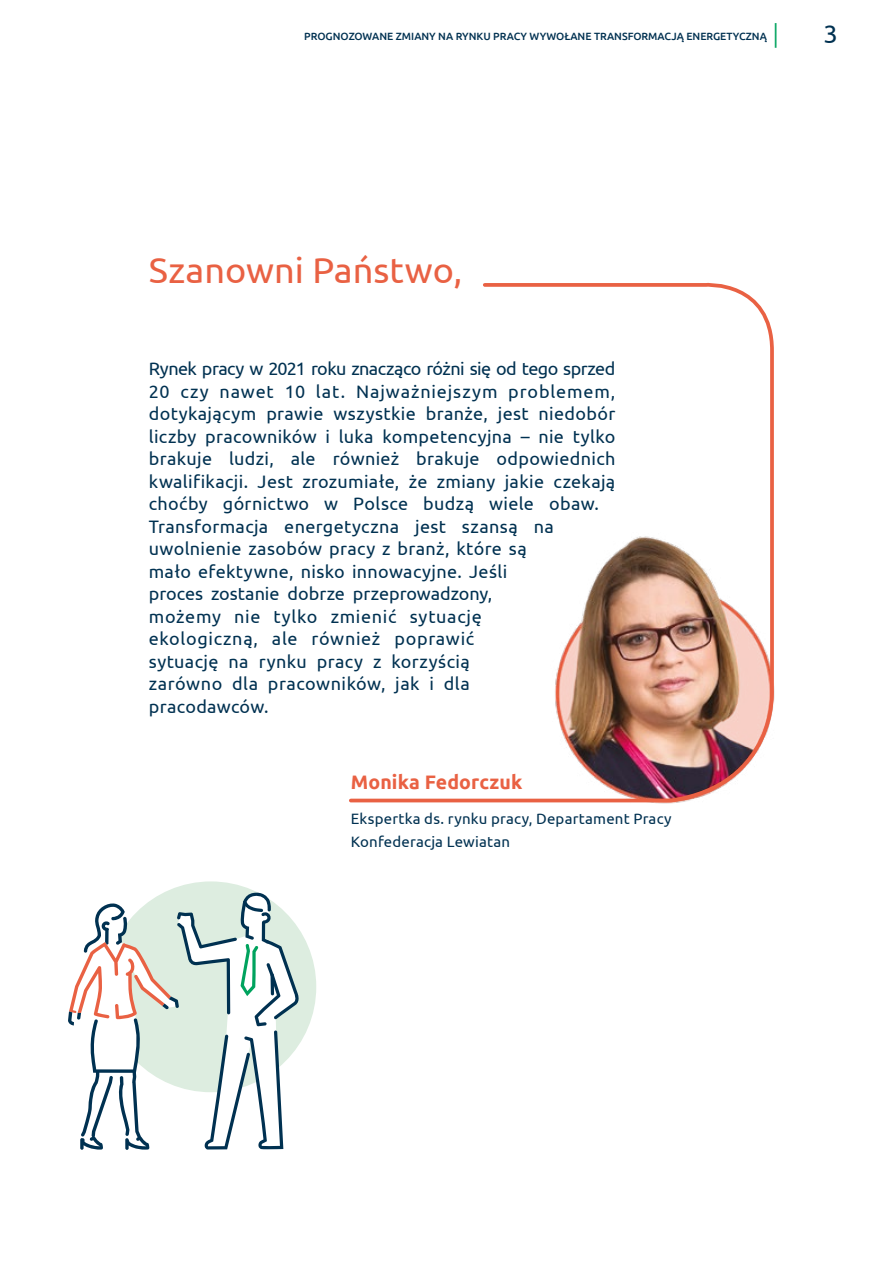
<style>
.page{position:relative;width:893px;height:1263px;background:#fff}
.page>*{position:absolute;margin:0;border:0;box-sizing:border-box;transform-origin:0 0}
.txt{font:36px "Ubuntu";color:#e96143}
.t1{font:300 25.5px "Ubuntu";color:#00a35e}
.t2{font:25.5px "Ubuntu";color:#003151}
.txt-2{font:700 19.5px "Ubuntu";letter-spacing:.005em;color:#e96143}
.txt-3{font:18px/22.5px "Ubuntu";letter-spacing:.02em;color:#003151}
.txt-4{font:15px/22.5px "Ubuntu";letter-spacing:.015em;color:#003151}
.t3{font:500 10.5px "Ubuntu";color:#003151}
</style>
<div class="page">
<svg style="left:349px;top:282px;width:426px;height:522px"></svg>
<div style="left:105px;top:881px;width:211px;height:211px;background:#ddede0;border-radius:50%"></div>
<svg style="left:68px;top:891px;width:233px;height:259px"></svg>
<p class="t3" style="left:304px;top:29px;width:464px">PROGNOZOWANE ZMIANY NA RYNKU PRACY WYWOŁANE TRANSFORMACJĄ ENERGETYCZNĄ</p>
<h2 class="t1" style="left:772px;top:19px;width:8px">|</h2>
<h2 class="t2" style="left:823px;top:19px;width:16px">3</h2>
<p class="txt" style="left:149px;top:248px;width:315px">Szanowni Państwo,</p>
<p class="txt-3" style="left:149px;top:357px;width:468px">Rynek pracy w 2021 roku znacząco różni się od tego sprzed 20 czy nawet 10 lat. Najważniejszym problemem, dotykającym prawie wszystkie branże, jest niedobór liczby pracowników i luka kompetencyjna – nie tylko brakuje ludzi, ale również brakuje odpowiednich kwalifikacji. Jest zrozumiałe, że zmiany jakie czekają choćby górnictwo w Polsce budzą wiele obaw.<br>Transformacja energetyczna jest szansą na uwolnienie zasobów pracy z branż, które są<br>mało efektywne, nisko innowacyjne. Jeśli<br>proces zostanie dobrze przeprowadzony,<br>możemy nie tylko zmienić sytuację<br>ekologiczną, ale również poprawić<br>sytuację na rynku pracy z korzyścią<br>zarówno dla pracowników, jak i dla<br>pracodawców.</p>
<p class="txt-2" style="left:351px;top:770px;width:173px">Monika Fedorczuk</p>
<p class="txt-4" style="left:351px;top:807px;width:322px">Ekspertka ds. rynku pracy, Departament Pracy<br>Konfederacja Lewiatan</p>
</div>
